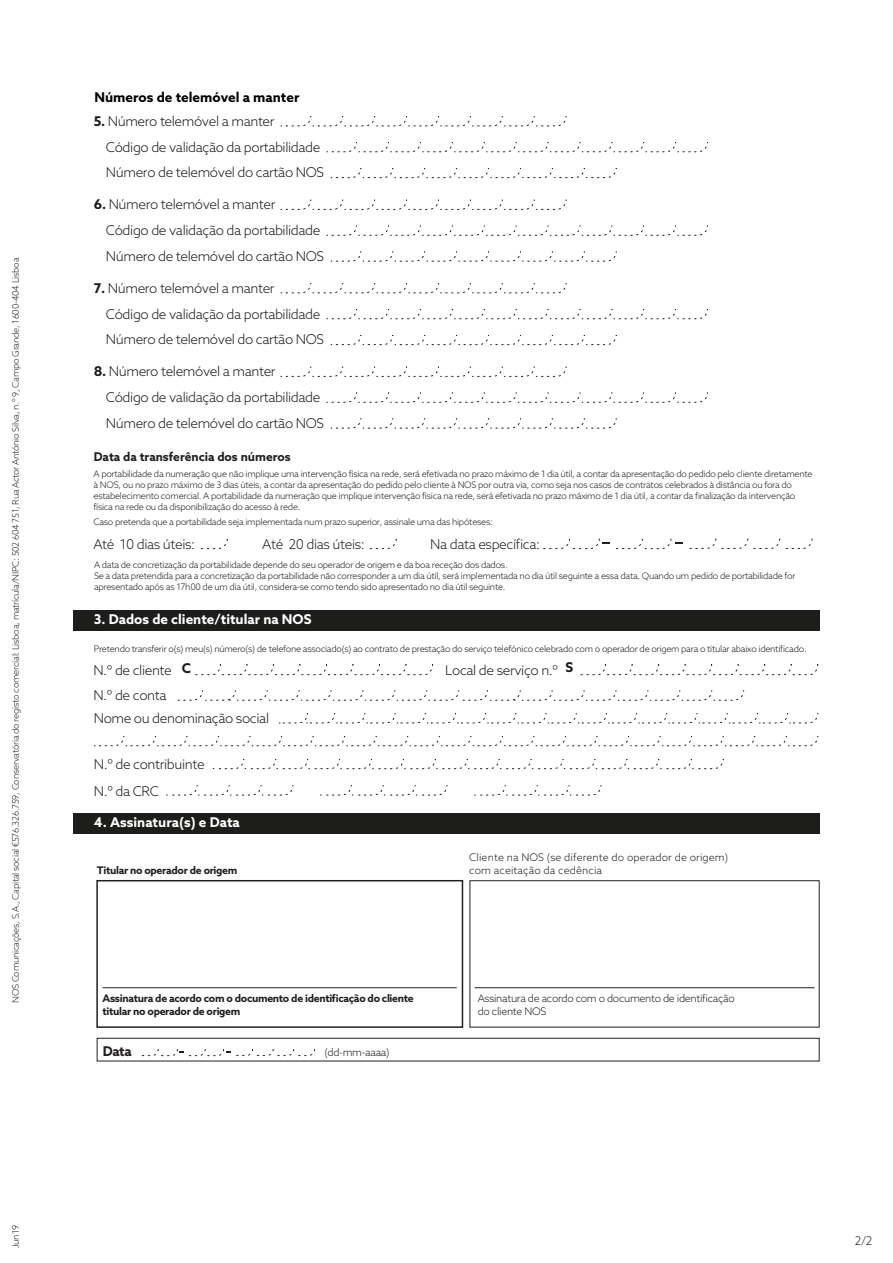
<style>
.page{position:relative;width:893px;height:1263px;background:#fff}
.page>*{position:absolute;margin:0;border:0;box-sizing:border-box;transform-origin:0 0}
.t1{font:300 13.5px/25.7px "Azo Sans";letter-spacing:-.03em;color:#1d1d1b}
.t2{font:700 13.5px "Azo Sans";color:#fff}
.t3{font:300 13.5px "Azo Sans";letter-spacing:-.03em;color:#231f20}
.t4{font:700 13.5px "Azo Sans";color:#000}
.t5{font:700 13.5px "Azo Sans";color:#231f20}
.t6{font:700 13.5px "Azo Sans";color:#1d1d1b}
.t7{font:700 12.15px "Azo Sans";color:#231f20}
.t8{font:300 12px "Azo Sans";color:#2b2522}
.t9{font:700 10.5px/12.6px "Azo Sans";letter-spacing:-.03em;color:#231f20}
.t10{font:300 10.5px "Azo Sans";letter-spacing:.01em;color:#231f20}
.t11{font:300 10.5px/12.6px "Azo Sans";letter-spacing:-.03em;color:#231f20}
.t12{font:300 10.5px "Azo Sans";letter-spacing:-.01em;color:#231f20}
.t13{font:300 9px/10.8px "Azo Sans";letter-spacing:-.03em;color:#231f20}
.t14{font:300 9px "Azo Sans";letter-spacing:-.03em;color:#2b2522}
.t15{font:300 9px "Azo Sans";letter-spacing:-.03em;color:#1d1d1b}
.s1{font-weight:700}
</style>
<div class="page">
<svg style="left:213px;top:759px;width:511px;height:10px"></svg>
<svg style="left:166px;top:785px;width:128px;height:11px"></svg>
<svg style="left:320px;top:785px;width:128px;height:11px"></svg>
<svg style="left:474px;top:785px;width:128px;height:11px"></svg>
<svg style="left:94px;top:736px;width:724px;height:10px"></svg>
<svg style="left:279px;top:713px;width:539px;height:11px"></svg>
<div style="left:73px;top:610px;width:747px;height:20px;background:#1d1d1b"></div>
<svg style="left:177px;top:690px;width:567px;height:11px"></svg>
<svg style="left:195px;top:664px;width:238px;height:11px"></svg>
<svg style="left:580px;top:664px;width:238px;height:11px"></svg>
<div style="left:73px;top:813px;width:747px;height:20px;background:#1d1d1b"></div>
<div style="left:96px;top:880px;width:367px;height:148px;border:2px solid #231f20"></div>
<div style="left:470px;top:880px;width:349px;height:147px;border:1px solid #231f20"></div>
<div style="left:97px;top:1038px;width:722px;height:23px;border:1px solid #231f20"></div>
<hr style="left:103px;top:987px;width:354px;height:1px;background:#231f20">
<hr style="left:474px;top:987px;width:341px;height:1px;background:#231f20">
<svg style="left:281px;top:116px;width:286px;height:11px"></svg>
<svg style="left:331px;top:168px;width:286px;height:10px"></svg>
<svg style="left:327px;top:142px;width:381px;height:11px"></svg>
<svg style="left:281px;top:199px;width:286px;height:11px"></svg>
<svg style="left:331px;top:251px;width:286px;height:11px"></svg>
<svg style="left:327px;top:225px;width:381px;height:11px"></svg>
<svg style="left:281px;top:283px;width:286px;height:11px"></svg>
<svg style="left:331px;top:335px;width:286px;height:10px"></svg>
<svg style="left:327px;top:309px;width:381px;height:10px"></svg>
<svg style="left:281px;top:366px;width:286px;height:11px"></svg>
<svg style="left:331px;top:418px;width:286px;height:11px"></svg>
<svg style="left:327px;top:392px;width:381px;height:11px"></svg>
<svg style="left:200px;top:539px;width:28px;height:10px"></svg>
<svg style="left:369px;top:539px;width:28px;height:10px"></svg>
<svg style="left:543px;top:538px;width:270px;height:11px"></svg>
<svg style="left:141px;top:1049px;width:174px;height:7px"></svg>
<p class="t14" style="left:10px;top:1003px;width:747px;rotate:-90deg">NOS Comunicações, S.A., Capital social €576.326.759, Conservatória do registo comercial: Lisboa, matrícula/NIPC: 502 604 751, Rua Actor António Silva, n.º 9, Campo Grande, 1600-404 Lisboa</p>
<p class="t14" style="left:10px;top:1248px;width:24px;rotate:-90deg">Jun19</p>
<h1 class="t4" style="left:95px;top:88px;width:206px">Números de telemóvel a manter</h1>
<h1 class="t1" style="left:106px;top:108px;width:219px;text-indent:-12px"><span class="s1">5.</span> Número telemóvel a manter<br>Código de validação da portabilidade<br>Número de telemóvel do cartão NOS</h1>
<h1 class="t1" style="left:106px;top:192px;width:219px;text-indent:-12px"><span class="s1">6.</span> Número telemóvel a manter<br>Código de validação da portabilidade<br>Número de telemóvel do cartão NOS</h1>
<h1 class="t1" style="left:106px;top:275px;width:219px;text-indent:-12px"><span class="s1">7.</span> Número telemóvel a manter<br>Código de validação da portabilidade<br>Número de telemóvel do cartão NOS</h1>
<h1 class="t1" style="left:106px;top:359px;width:219px;text-indent:-12px"><span class="s1">8.</span> Número telemóvel a manter<br>Código de validação da portabilidade<br>Número de telemóvel do cartão NOS</h1>
<h2 class="t7" style="left:94px;top:449px;width:198px">Data da transferência dos números</h2>
<p class="t13" style="left:94px;top:468px;width:720px">A portabilidade da numeração que não implique uma intervenção física na rede, será efetivada no prazo máximo de 1 dia útil, a contar da apresentação do pedido pelo cliente diretamente à NOS, ou no prazo máximo de 3 dias úteis, a contar da apresentação do pedido pelo cliente à NOS por outra via, como seja nos casos de contratos celebrados à distância ou fora do estabelecimento comercial. A portabilidade da numeração que implique intervenção física na rede, será efetivada no prazo máximo de 1 dia útil, a contar da finalização da intervenção física na rede ou da disponibilização do acesso à rede.</p>
<p class="t13" style="left:94px;top:516px;width:401px">Caso pretenda que a portabilidade seja implementada num prazo superior, assinale uma das hipóteses:</p>
<h1 class="t3" style="left:93px;top:535px;width:104px">Até 10 dias úteis:</h1>
<h1 class="t3" style="left:262px;top:535px;width:104px">Até 20 dias úteis:</h1>
<h1 class="t3" style="left:430px;top:535px;width:112px">Na data específica:</h1>
<p class="t13" style="left:94px;top:559px;width:703px">A data de concretização da portabilidade depende do seu operador de origem e da boa receção dos dados.<br>Se a data pretendida para a concretização da portabilidade não corresponder a um dia útil, será implementada no dia útil seguinte a essa data. Quando um pedido de portabilidade for apresentado após as 17h00 de um dia útil, considera-se como tendo sido apresentado no dia útil seguinte.</p>
<h1 class="t2" style="left:94px;top:611px;width:219px">3. Dados de cliente/titular na NOS</h1>
<p class="t15" style="left:94px;top:643px;width:714px">Pretendo transferir o(s) meu(s) número(s) de telefone associado(s) ao contrato de prestação do serviço telefónico celebrado com o operador de origem para o titular abaixo identificado.</p>
<h1 class="t1" style="left:93px;top:657px;width:80px;line-height:24.9px">N.º de cliente<br>N.º de conta</h1>
<h1 class="t6" style="left:182px;top:659px;width:11px">C</h1>
<h1 class="t1" style="left:445px;top:657px;width:130px">Local de serviço n.º <sup>S</sup></h1>
<h1 class="t1" style="left:94px;top:705px;width:177px">Nome ou denominação social</h1>
<h1 class="t1" style="left:94px;top:751px;width:112px;line-height:26.4px">N.º de contribuinte<br>N.º da CRC</h1>
<h1 class="t2" style="left:94px;top:814px;width:147px">4. Assinatura(s) e Data</h1>
<p class="t10" style="left:469px;top:850px;width:260px">Cliente na NOS (se diferente do operador de origem)</p>
<p class="t9" style="left:97px;top:863px;width:142px">Titular no operador de origem</p>
<p class="t10" style="left:469px;top:863px;width:134px">com aceitação da cedência</p>
<p class="t9" style="left:103px;top:992px;width:313px">Assinatura de acordo com o documento de identificação do cliente titular no operador de origem</p>
<p class="t11" style="left:478px;top:992px;width:259px">Assinatura de acordo com o documento de identificação do cliente NOS</p>
<h1 class="t5" style="left:103px;top:1042px;width:30px">Data</h1>
<p class="t12" style="left:324px;top:1045px;width:67px">(dd-mm-aaaa)</p>
<h3 class="t8" style="left:855px;top:1233px;width:19px">2/2</h3>
</div>
